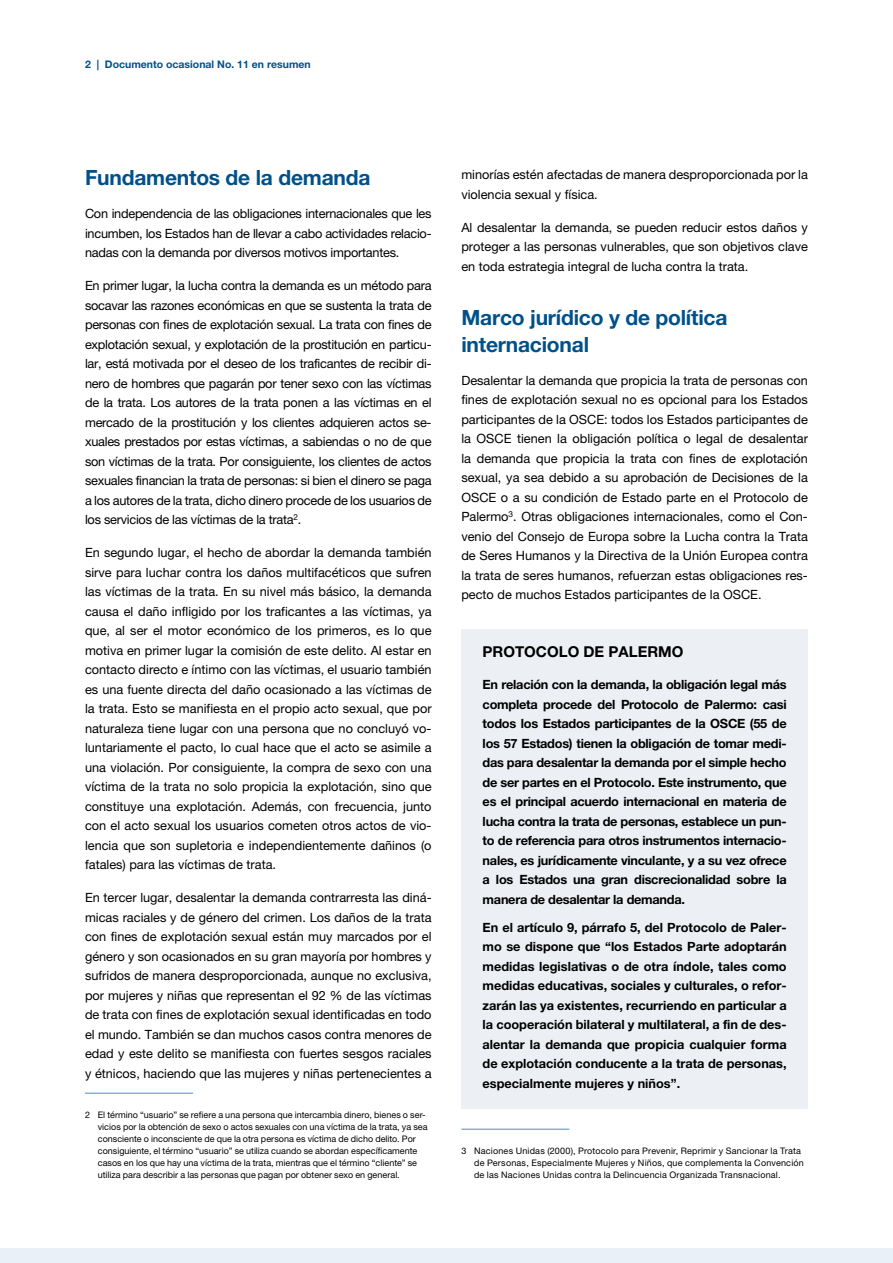
<style>
.page{position:relative;width:893px;height:1263px;background:#fff}
.page>*{position:absolute;margin:0;border:0;box-sizing:border-box;transform-origin:0 0}
.t1{font:700 21px/27px "Helvetica Neue LT Pro";letter-spacing:-.01em;color:#005189}
.t2{font:700 15px "Helvetica Neue LT Pro";color:#000}
.t3{font:12.75px/19.5px "Helvetica Neue LT Pro";color:#000;text-align:justify}
.t4{font:700 12.75px/19.5px "Helvetica Neue LT Pro";letter-spacing:-.01em;color:#000;text-align:justify}
.t5{font:700 10.5px "Helvetica Neue LT Pro";color:#005189}
.t6{font:9px/12px "Helvetica Neue LT Pro";letter-spacing:.005em;color:#000}
</style>
<div class="page">
<div style="left:0;top:1248px;width:893px;height:15px;background:#eaf0f8"></div>
<hr style="left:85px;top:1093px;width:108px;height:1px;background:#5389c2">
<div style="left:461px;top:629px;width:347px;height:49px;background:#ecf0f5"></div>
<div style="left:461px;top:663px;width:347px;height:261px;background:#ecf0f5"></div>
<div style="left:461px;top:906px;width:347px;height:202px;background:#ecf0f5"></div>
<hr style="left:461px;top:1129px;width:108px;height:1px;background:#5389c2">
<p class="t5" style="left:85px;top:57px;width:227px">2 | Documento ocasional No. 11 en resumen</p>
<h1 class="t1" style="left:85px;top:164px;width:287px">Fundamentos de la demanda</h1>
<p class="t3" style="left:85px;top:204px;width:348px">Con independencia de las obligaciones internacionales que les incumben, los Estados han de llevar a cabo actividades relacio&shy;nadas con la demanda por diversos motivos importantes.</p>
<p class="t3" style="left:85px;top:276px;width:348px">En primer lugar, la lucha contra la demanda es un método para socavar las razones económicas en que se sustenta la trata de personas con fines de explotación sexual. La trata con fines de explotación sexual, y explotación de la prostitución en particu&shy;lar, está motivada por el deseo de los traficantes de recibir di&shy;nero de hombres que pagarán por tener sexo con las víctimas de la trata. Los autores de la trata ponen a las víctimas en el mercado de la prostitución y los clientes adquieren actos se&shy;xuales prestados por estas víctimas, a sabiendas o no de que son víctimas de la trata. Por consiguiente, los clientes de actos sexuales financian la trata de personas: si bien el dinero se paga a los autores de la trata, dicho dinero procede de los usuarios de los servicios de las víctimas de la trata<sup>2</sup>.</p>
<p class="t3" style="left:85px;top:543px;width:348px">En segundo lugar, el hecho de abordar la demanda también sirve para luchar contra los daños multifacéticos que sufren las víctimas de la trata. En su nivel más básico, la demanda causa el daño infligido por los traficantes a las víctimas, ya que, al ser el motor económico de los primeros, es lo que motiva en primer lugar la comisión de este delito. Al estar en contacto directo e íntimo con las víctimas, el usuario también es una fuente directa del daño ocasionado a las víctimas de la trata. Esto se manifiesta en el propio acto sexual, que por naturaleza tiene lugar con una persona que no concluyó vo&shy;luntariamente el pacto, lo cual hace que el acto se asimile a una violación. Por consiguiente, la compra de sexo con una víctima de la trata no solo propicia la explotación, sino que constituye una explotación. Además, con frecuencia, junto con el acto sexual los usuarios cometen otros actos de vio&shy;lencia que son supletoria e independientemente dañinos (o fatales) para las víctimas de trata.</p>
<p class="t3" style="left:85px;top:888px;width:348px">En tercer lugar, desalentar la demanda contrarresta las diná&shy;micas raciales y de género del crimen. Los daños de la trata con fines de explotación sexual están muy marcados por el género y son ocasionados en su gran mayoría por hombres y sufridos de manera desproporcionada, aunque no exclusiva, por mujeres y niñas que representan el 92 % de las víctimas de trata con fines de explotación sexual identificadas en todo el mundo. También se dan muchos casos contra menores de edad y este delito se manifiesta con fuertes sesgos raciales y étnicos, haciendo que las mujeres y niñas pertenecientes a</p>
<p class="t6" style="left:98px;top:1108px;width:331px;text-indent:-13px">2 El término “usuario” se refiere a una persona que intercambia dinero, bienes o ser&shy;vicios por la obtención de sexo o actos sexuales con una víctima de la trata, ya sea consciente o inconsciente de que la otra persona es víctima de dicho delito. Por consiguiente, el término “usuario” se utiliza cuando se abordan específicamente casos en los que hay una víctima de la trata, mientras que el término “cliente” se utiliza para describir a las personas que pagan por obtener sexo en general.</p>
<p class="t3" style="left:461px;top:165px;width:348px">minorías estén afectadas de manera desproporcionada por la violencia sexual y física.</p>
<p class="t3" style="left:461px;top:217px;width:348px">Al desalentar la demanda, se pueden reducir estos daños y proteger a las personas vulnerables, que son objetivos clave en toda estrategia integral de lucha contra la trata.</p>
<h1 class="t1" style="left:461px;top:303px;width:268px">Marco jurídico y de política internacional</h1>
<p class="t3" style="left:461px;top:370px;width:348px">Desalentar la demanda que propicia la trata de personas con fines de explotación sexual no es opcional para los Estados participantes de la OSCE: todos los Estados participantes de la OSCE tienen la obligación política o legal de desalentar la demanda que propicia la trata con fines de explotación sexual, ya sea debido a su aprobación de Decisiones de la OSCE o a su condición de Estado parte en el Protocolo de Palermo<sup>3</sup>. Otras obligaciones internacionales, como el Con&shy;venio del Consejo de Europa sobre la Lucha contra la Trata de Seres Humanos y la Directiva de la Unión Europea contra la trata de seres humanos, refuerzan estas obligaciones res&shy;pecto de muchos Estados participantes de la OSCE.</p>
<p class="t2" style="left:483px;top:642px;width:202px">PROTOCOLO DE PALERMO</p>
<p class="t4" style="left:483px;top:675px;width:306px">En relación con la demanda, la obligación legal más completa procede del Protocolo de Palermo: casi todos los Estados participantes de la OSCE (55 de los 57 Estados) tienen la obligación de tomar medi&shy;das para desalentar la demanda por el simple hecho de ser partes en el Protocolo. Este instrumento, que es el principal acuerdo internacional en materia de lucha contra la trata de personas, establece un pun&shy;to de referencia para otros instrumentos internacio&shy;nales, es jurídicamente vinculante, y a su vez ofrece a los Estados una gran discrecionalidad sobre la manera de desalentar la demanda.</p>
<p class="t4" style="left:483px;top:917px;width:306px">En el artículo 9, párrafo 5, del Protocolo de Paler&shy;mo se dispone que “los Estados Parte adoptarán medidas legislativas o de otra índole, tales como medidas educativas, sociales y culturales, o refor&shy;zarán las ya existentes, recurriendo en particular a la cooperación bilateral y multilateral, a fin de des&shy;alentar la demanda que propicia cualquier forma de explotación conducente a la trata de personas, especialmente mujeres y niños”.</p>
<p class="t6" style="left:474px;top:1144px;width:331px;text-indent:-13px">3 Naciones Unidas (2000), Protocolo para Prevenir, Reprimir y Sancionar la Trata de Personas, Especialmente Mujeres y Niños, que complementa la Convención de las Naciones Unidas contra la Delincuencia Organizada Transnacional.</p>
</div>
